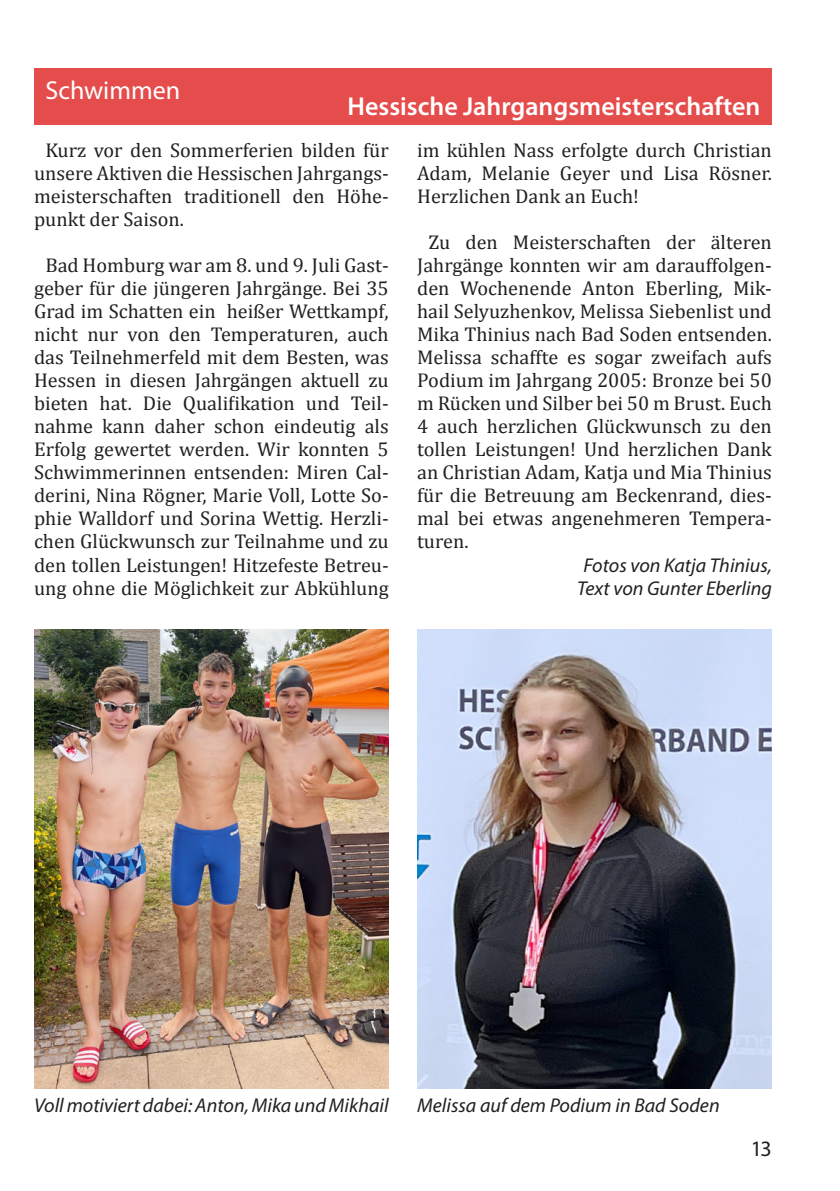
<style>
.page{position:relative;width:840px;height:1191px;background:#fff}
.page>*{position:absolute;margin:0;border:0;box-sizing:border-box;transform-origin:0 0}
.t1{font:600 26px "Myriad Pro";color:#fff}
.t2{font:26px "Myriad Pro";color:#fff}
.t3{font:22px "Myriad Pro";color:#231f20}
.t4{font:20px/23px "Cambria";color:#231f20;text-align:justify}
.t5{font:italic 20px/23px "Myriad Pro";color:#231f20;text-align:center}
</style>
<div class="page">
<div style="left:34px;top:68px;width:737px;height:57px;background:#e54d4d"></div>
<img style="left:417px;top:629px;width:354px;height:460px">
<img style="left:34px;top:629px;width:354px;height:460px">
<h1 class="t2" style="left:45px;top:74px;width:136px">Schwimmen</h1>
<h1 class="t1" style="left:347px;top:89px;width:414px">Hessische Jahrgangsmeisterschaften</h1>
<p class="t4" style="left:34px;top:139px;width:356px;text-indent:11px">Kurz vor den Sommerferien bilden für unsere Aktiven die Hessischen Jahrgangs&shy;meisterschaften traditionell den Höhe&shy;punkt der Saison.</p>
<p class="t4" style="left:34px;top:254px;width:356px;text-align:center">Bad Homburg war am 8. und 9. Juli Gast&shy;geber für die jüngeren Jahrgänge. Bei 35<br>Grad im Schatten ein heißer Wettkampf, nicht nur von den Temperaturen, auch das Teilnehmerfeld mit dem Besten, was Hessen in diesen Jahrgängen aktuell zu bieten hat. Die Qualifikation und Teil&shy;nahme kann daher schon eindeutig als Erfolg gewertet werden. Wir konnten 5<br>Schwimmerinnen entsenden: Miren Cal&shy;derini, Nina Rögner, Marie Voll, Lotte So&shy;phie Walldorf und Sorina Wettig. Herzli&shy;chen Glückwunsch zur Teilnahme und zu den tollen Leistungen! Hitzefeste Betreu&shy;ung ohne die Möglichkeit zur Abkühlung</p>
<p class="t4" style="left:417px;top:139px;width:356px">im kühlen Nass erfolgte durch Christian Adam, Melanie Geyer und Lisa Rösner.<br>Herzlichen Dank an Euch!</p>
<p class="t4" style="left:417px;top:231px;width:356px;text-indent:11px">Zu den Meisterschaften der älteren Jahrgänge konnten wir am darauffolgen&shy;den Wochenende Anton Eberling, Mik&shy;hail Selyuzhenkov, Melissa Siebenlist und Mika Thinius nach Bad Soden entsenden.<br>Melissa schaffte es sogar zweifach aufs Podium im Jahrgang 2005: Bronze bei 50 m Rücken und Silber bei 50 m Brust. Euch 4 auch herzlichen Glückwunsch zu den tollen Leistungen! Und herzlichen Dank an Christian Adam, Katja und Mia Thinius für die Betreuung am Beckenrand, dies&shy;mal bei etwas angenehmeren Tempera&shy;turen.</p>
<p class="t5" style="left:576px;top:553px;width:196px">Fotos von Katja Thinius,<br>Text von Gunter Eberling</p>
<p class="t5" style="left:34px;top:1093px;width:356px">Voll motiviert dabei: Anton, Mika und Mikhail</p>
<p class="t5" style="left:417px;top:1093px;width:304px">Melissa auf dem Podium in Bad Soden</p>
<p class="t3" style="left:750px;top:1135px;width:22px">13</p>
</div>
